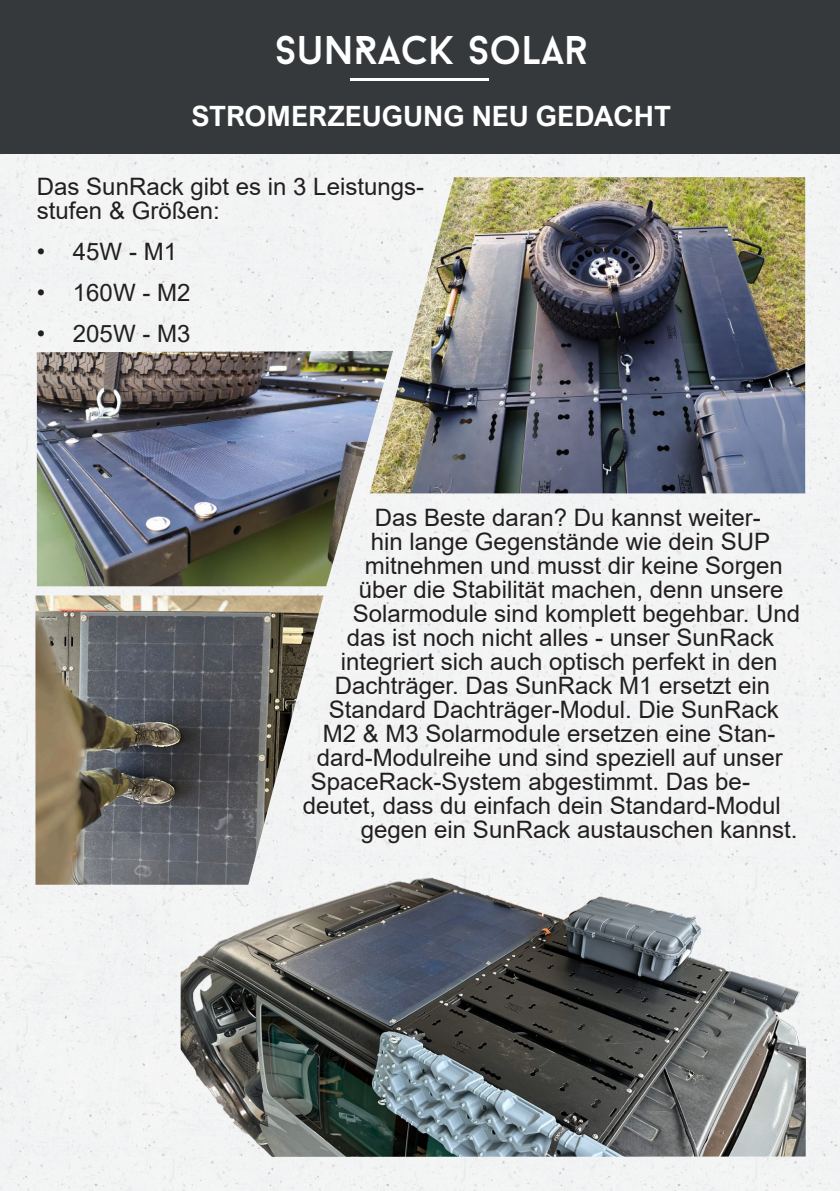
<style>
.page{position:relative;width:840px;height:1191px;background:#fff}
.page>*{position:absolute;margin:0;border:0;box-sizing:border-box;transform-origin:0 0}
.t1{font:40px "Baron Neue";color:#fff}
.t2{font:700 28px "Arial Nova";color:#fff}
.Beschreibung{font:24px/24px "Arial";color:#231f20}
</style>
<div class="page">
<div style="left:0;top:153px;width:839px;height:1038px;background:#f2f3f4"></div>
<div style="left:0;top:0;width:839px;height:153px;background:#35393b"></div>
<hr style="left:350px;top:78px;width:139px;height:3px;background:#fff">
<img style="left:37px;top:351px;width:356px;height:235px">
<img style="left:369px;top:177px;width:435px;height:316px">
<img style="left:180px;top:874px;width:625px;height:282px">
<img style="left:35px;top:595px;width:288px;height:289px">
<h1 class="t1" style="left:274px;top:25px;width:314px">SUNRACK SOLAR</h1>
<h2 class="t2" style="left:191px;top:100px;width:480px">STROMERZEUGUNG NEU GEDACHT</h2>
<p class="Beschreibung" style="left:37px;top:174px;width:388px">Das SunRack gibt es in 3 Leistungs&shy;stufen &amp; Größen:</p>
<p class="Beschreibung" style="left:37px;top:239px;width:142px">• 45W - M1</p>
<p class="Beschreibung" style="left:37px;top:280px;width:155px">• 160W - M2</p>
<p class="Beschreibung" style="left:37px;top:321px;width:155px">• 205W - M3</p>
<p class="Beschreibung" style="left:374px;top:505px;width:387px">Das Beste daran? Du kannst weiter-</p>
<p class="Beschreibung" style="left:370px;top:529px;width:400px">hin lange Gegenstände wie dein SUP</p>
<p class="Beschreibung" style="left:364px;top:553px;width:419px">mitnehmen und musst dir keine Sorgen</p>
<p class="Beschreibung" style="left:358px;top:577px;width:426px">über die Stabilität machen, denn unsere</p>
<p class="Beschreibung" style="left:352px;top:601px;width:448px">Solarmodule sind komplett begehbar. Und</p>
<p class="Beschreibung" style="left:346px;top:625px;width:428px">das ist noch nicht alles - unser SunRack</p>
<p class="Beschreibung" style="left:340px;top:649px;width:438px">integriert sich auch optisch perfekt in den</p>
<p class="Beschreibung" style="left:334px;top:673px;width:436px">Dachträger. Das SunRack M1 ersetzt ein</p>
<p class="Beschreibung" style="left:328px;top:697px;width:451px">Standard Dachträger-Modul. Die SunRack</p>
<p class="Beschreibung" style="left:322px;top:721px;width:454px">M2 &amp; M3 Solarmodule ersetzen eine Stan-</p>
<p class="Beschreibung" style="left:316px;top:745px;width:467px">dard-Modulreihe und sind speziell auf unser</p>
<p class="Beschreibung" style="left:310px;top:769px;width:440px">SpaceRack-System abgestimmt. Das be-</p>
<p class="Beschreibung" style="left:302px;top:793px;width:479px">deutet, dass du einfach dein Standard-Modul</p>
<p class="Beschreibung" style="left:360px;top:817px;width:438px">gegen ein SunRack austauschen kannst.</p>
</div>
